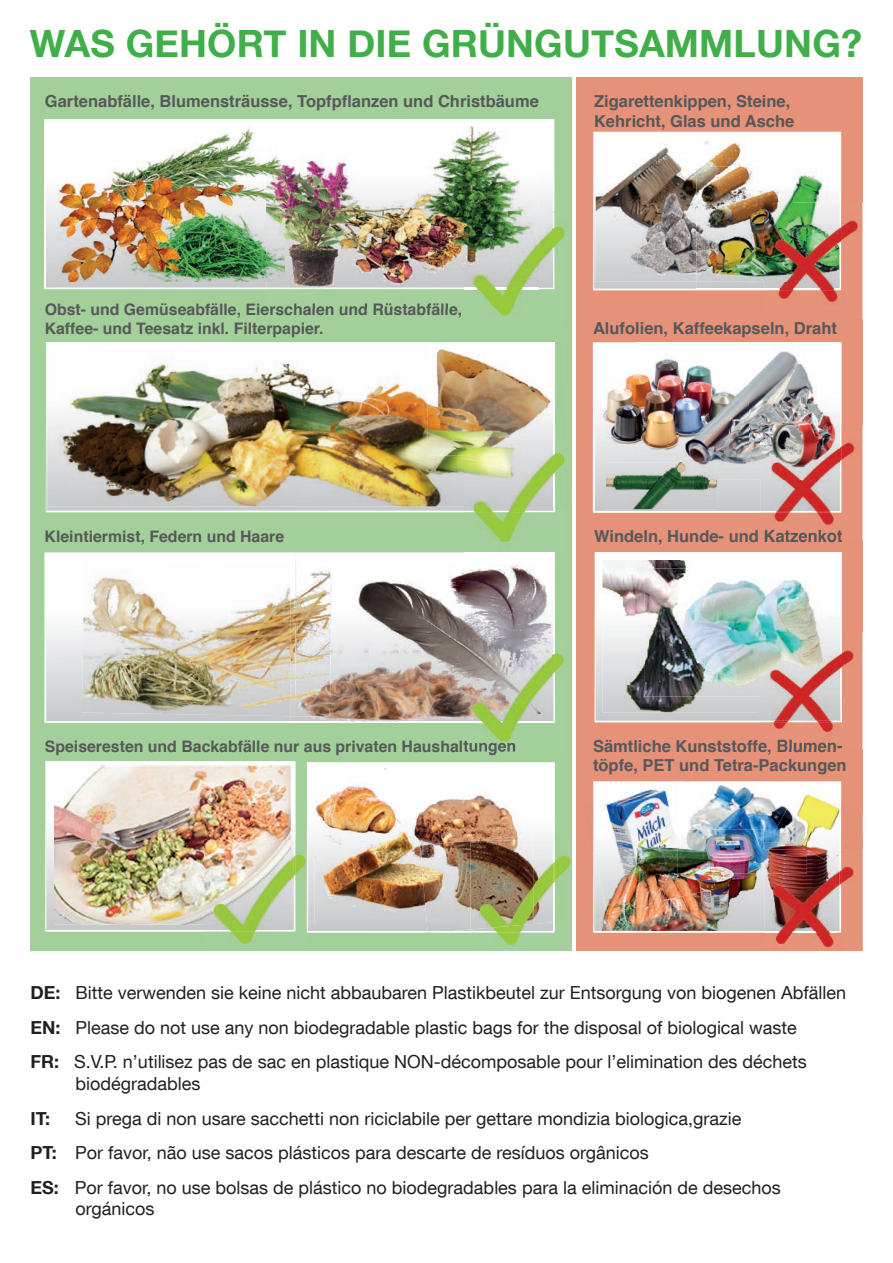
<style>
.page{position:relative;width:893px;height:1263px;background:#fff}
.page>*{position:absolute;margin:0;border:0;box-sizing:border-box;transform-origin:0 0}
.t1{font:700 37.65px "Helvetica Neue";letter-spacing:.005em;color:#40ae49}
.t2{font:18px/34.5px "Helvetica Neue LT Com";color:#231f20}
.t3{font:700 18px "Helvetica Neue LT Com";color:#231f20}
.t4{font:700 16.5px/19.8px "Helvetica";color:#57585a}
.t5{font:700 15.9px/19px "Helvetica";color:#57585a}
.s1{font-weight:700}
</style>
<div class="page">
<div style="left:30px;top:77px;width:542px;height:874px;background:#a3cf9a"></div>
<div style="left:576px;top:77px;width:286px;height:874px;background:#e59279"></div>
<svg style="left:554px;top:119px;width:1px;height:92px"></svg>
<svg style="left:44px;top:119px;width:510px;height:170px;background:#eeefef"></svg>
<svg style="left:45px;top:553px;width:510px;height:170px;background:#eeeeef"></svg>
<svg style="left:594px;top:552px;width:248px;height:170px;background:#edecec"></svg>
<svg style="left:593px;top:342px;width:248px;height:171px;background:#d7d7d8"></svg>
<svg style="left:45px;top:761px;width:250px;height:170px;background:#eaebeb"></svg>
<img style="left:54px;top:765px;width:237px;height:160px">
<svg style="left:593px;top:132px;width:248px;height:158px;background:#f3f2f3"></svg>
<img style="left:82px;top:560px;width:209px;height:156px">
<img style="left:291px;top:558px;width:260px;height:165px">
<img style="left:291px;top:564px;width:41px;height:153px">
<img style="left:266px;top:303px;width:191px;height:5px">
<img style="left:266px;top:119px;width:273px;height:170px">
<img style="left:596px;top:136px;width:197px;height:146px">
<img style="left:696px;top:167px;width:143px;height:122px">
<img style="left:696px;top:289px;width:68px;height:1px">
<img style="left:696px;top:167px;width:97px;height:115px">
<img style="left:57px;top:126px;width:228px;height:156px">
<img style="left:765px;top:568px;width:77px;height:64px">
<img style="left:862px;top:814px;width:1px;height:23px">
<img style="left:841px;top:801px;width:10px;height:48px">
<img style="left:494px;top:226px;width:72px;height:90px">
<img style="left:554px;top:212px;width:1px;height:77px">
<img style="left:539px;top:212px;width:15px;height:77px">
<img style="left:465px;top:212px;width:74px;height:96px">
<img style="left:465px;top:288px;width:74px;height:1px">
<img style="left:463px;top:653px;width:102px;height:98px">
<img style="left:463px;top:740px;width:52px;height:14px">
<img style="left:463px;top:639px;width:88px;height:82px">
<img style="left:551px;top:639px;width:4px;height:84px">
<img style="left:470px;top:855px;width:101px;height:90px">
<img style="left:306px;top:762px;width:249px;height:170px">
<img style="left:553px;top:841px;width:12px;height:81px">
<img style="left:470px;top:841px;width:83px;height:88px">
<img style="left:470px;top:841px;width:64px;height:82px">
<img style="left:205px;top:840px;width:101px;height:104px">
<img style="left:205px;top:840px;width:90px;height:91px">
<img style="left:205px;top:840px;width:86px;height:85px">
<img style="left:764px;top:202px;width:99px;height:116px">
<img style="left:764px;top:202px;width:77px;height:88px">
<img style="left:764px;top:202px;width:29px;height:80px">
<img style="left:765px;top:425px;width:98px;height:116px">
<img style="left:764px;top:530px;width:78px;height:11px">
<img style="left:761px;top:425px;width:80px;height:88px">
<img style="left:760px;top:632px;width:103px;height:116px">
<img style="left:760px;top:739px;width:82px;height:9px">
<img style="left:760px;top:697px;width:82px;height:25px">
<img style="left:603px;top:560px;width:162px;height:153px">
<img style="left:645px;top:568px;width:120px;height:129px">
<img style="left:760px;top:632px;width:5px;height:81px">
<img style="left:592px;top:342px;width:1px;height:39px">
<img style="left:636px;top:342px;width:42px;height:2px">
<img style="left:592px;top:381px;width:86px;height:79px">
<img style="left:593px;top:382px;width:1px;height:78px">
<img style="left:595px;top:344px;width:83px;height:39px">
<div style="left:593px;top:342px;width:43px;height:40px;background:#fff"></div>
<img style="left:594px;top:344px;width:1px;height:116px">
<img style="left:606px;top:462px;width:111px;height:47px">
<img style="left:678px;top:342px;width:162px;height:137px">
<img style="left:761px;top:425px;width:79px;height:54px">
<img style="left:678px;top:462px;width:39px;height:17px">
<img style="left:778px;top:849px;width:85px;height:103px">
<img style="left:762px;top:849px;width:100px;height:102px">
<img style="left:841px;top:849px;width:15px;height:21px">
<img style="left:764px;top:932px;width:71px;height:2px">
<img style="left:593px;top:781px;width:248px;height:151px">
<svg style="left:46px;top:342px;width:419px;height:170px;background:#dbdbdc"></svg>
<img style="left:465px;top:512px;width:90px;height:41px">
<img style="left:465px;top:553px;width:90px;height:1px">
<img style="left:465px;top:506px;width:90px;height:6px">
<img style="left:47px;top:344px;width:354px;height:162px">
<img style="left:399px;top:344px;width:29px;height:34px">
<img style="left:401px;top:377px;width:55px;height:129px">
<img style="left:456px;top:455px;width:99px;height:51px">
<img style="left:45px;top:353px;width:2px;height:153px">
<img style="left:232px;top:342px;width:323px;height:2px">
<img style="left:555px;top:453px;width:10px;height:19px">
<img style="left:553px;top:344px;width:2px;height:94px">
<img style="left:428px;top:344px;width:125px;height:111px">
<img style="left:465px;top:438px;width:88px;height:17px">
<svg style="left:553px;top:438px;width:3px;height:17px"></svg>
<h1 class="t1" style="left:30px;top:14px;width:834px">WAS GEHÖRT IN DIE GRÜNGUTSAMMLUNG?</h1>
<p class="t4" style="left:45px;top:91px;width:495px">Gartenabfälle, Blumensträusse, Topfpflanzen und Christbäume</p>
<p class="t4" style="left:594px;top:91px;width:202px">Zigarettenkippen, Steine,<br>Kehricht, Glas und Asche</p>
<p class="t5" style="left:45px;top:300px;width:419px">Obst- und Gemüseabfälle, Eierschalen und Rüstabfälle,<br>Kaffee- und Teesatz inkl. Filterpapier.</p>
<p class="t5" style="left:45px;top:527px;width:241px">Kleintiermist, Federn und Haare</p>
<p class="t5" style="left:45px;top:737px;width:473px">Speiseresten und Backabfälle nur aus privaten Haushaltungen</p>
<p class="t4" style="left:593px;top:318px;width:245px">Alufolien, Kaffeekapseln, Draht</p>
<p class="t4" style="left:594px;top:526px;width:250px">Windeln, Hunde- und Katzenkot</p>
<p class="t4" style="left:593px;top:736px;width:255px">Sämtliche Kunststoffe, Blumen&shy;töpfe, PET und Tetra-Packungen</p>
<p class="t2" style="left:30px;top:975px;width:817px"><span class="s1">DE:</span> Bitte verwenden sie keine nicht abbaubaren Plastikbeutel zur Entsorgung von biogenen Abfällen<br><span class="s1">EN:</span> Please do not use any non biodegradable plastic bags for the disposal of biological waste<br><span class="s1">FR:</span> S.V.P. n’utilisez pas de sac en plastique NON-décomposable pour l’elimination des déchets</p>
<p class="t2" style="left:76px;top:1066px;width:127px">biodégradables</p>
<p class="t3" style="left:30px;top:1107px;width:21px">IT:</p>
<p class="t2" style="left:30px;top:1100px;width:752px;text-indent:45px">Si prega di non usare sacchetti non riciclabile per gettare mondizia biologica,grazie<br><span class="s1">PT:</span> Por favor, não use sacos plásticos para descarte de resíduos orgânicos<br><span class="s1">ES:</span> Por favor, no use bolsas de plástico no biodegradables para la eliminación de desechos</p>
<p class="t2" style="left:76px;top:1191px;width:80px">orgánicos</p>
</div>
